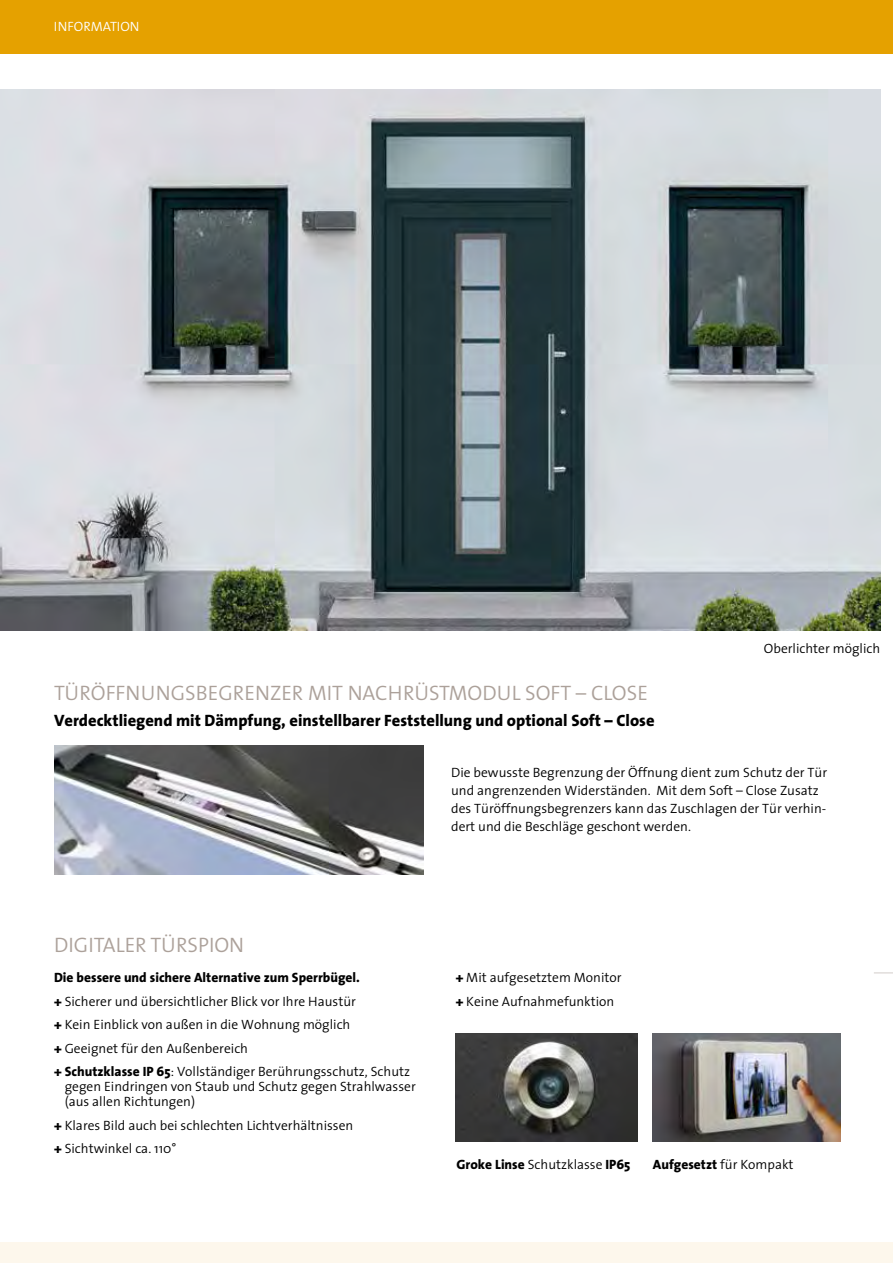
<style>
.page{position:relative;width:893px;height:1263px;background:#fff}
.page>*{position:absolute;margin:0;border:0;box-sizing:border-box;transform-origin:0 0}
.t1{font:300 21px "The Sans";color:#aca19a}
.t2{font:800 16.5px "The Sans";color:#000}
.t3{font:300 13.5px/23.5px "The Sans";color:#000}
.t4{font:800 13.5px "The Sans";color:#000}
.t5{font:300 13.5px "The Sans";color:#fff}
.s1{font-weight:800}
.s2{font-weight:300}
</style>
<div class="page">
<div style="left:0;top:0;width:893px;height:54px;background:#e5a100"></div>
<div style="left:0;top:1242px;width:893px;height:21px;background:#fdf6ea"></div>
<img style="left:0;top:90px;width:880px;height:540px">
<img style="left:653px;top:1033px;width:187px;height:108px">
<img style="left:456px;top:1033px;width:181px;height:108px">
<img style="left:54px;top:745px;width:369px;height:130px">
<svg style="left:874px;top:972px;width:19px;height:2px"></svg>
<p class="t5" style="left:54px;top:18px;width:87px">INFORMATION</p>
<h1 class="t1" style="left:54px;top:679px;width:595px">TÜRÖFFNUNGSBEGRENZER MIT NACHRÜSTMODUL SOFT – CLOSE</h1>
<p class="t2" style="left:54px;top:710px;width:602px">Verdecktliegend mit Dämpfung, einstellbarer Feststellung und optional Soft – Close</p>
<p class="t3" style="left:764px;top:636px;width:118px">Oberlichter möglich</p>
<p class="t3" style="left:451px;top:763px;width:377px;line-height:18px">Die bewusste Begrenzung der Öffnung dient zum Schutz der Tür und angrenzenden Widerständen. Mit dem Soft – Close Zusatz des Türöffnungsbegrenzers kann das Zuschlagen der Tür verhin&shy;dert und die Beschläge geschont werden.</p>
<h1 class="t1" style="left:54px;top:931px;width:192px">DIGITALER TÜRSPION</h1>
<p class="t3" style="left:54px;top:966px;width:358px"><span class="s1">Die bessere und sichere Alternative zum Sperrbügel.<br>+</span> Sicherer und übersichtlicher Blick vor Ihre Haustür<br><span class="s1">+</span> Kein Einblick von außen in die Wohnung möglich<br><span class="s1">+</span> Geeignet für den Außenbereich<br><span class="s1">+ Schutzklasse IP 65</span>: Vollständiger Berührungsschutz, Schutz</p>
<p class="t3" style="left:65px;top:1079px;width:353px;line-height:15px">gegen Eindringen von Staub und Schutz gegen Strahlwasser (aus allen Richtungen)</p>
<p class="t3" style="left:54px;top:1113px;width:301px"><span class="s1">+</span> Klares Bild auch bei schlechten Lichtverhältnissen <span class="s1">+</span> Sichtwinkel ca. 110°</p>
<p class="t3" style="left:456px;top:966px;width:167px"><span class="s1">+</span> Mit aufgesetztem Monitor <span class="s1">+</span> Keine Aufnahmefunktion</p>
<p class="t4" style="left:456px;top:1156px;width:175px">Groke Linse <span class="s2">Schutzklasse</span> IP65</p>
<p class="t4" style="left:653px;top:1156px;width:142px">Aufgesetzt <span class="s2">für Kompakt</span></p>
</div>
